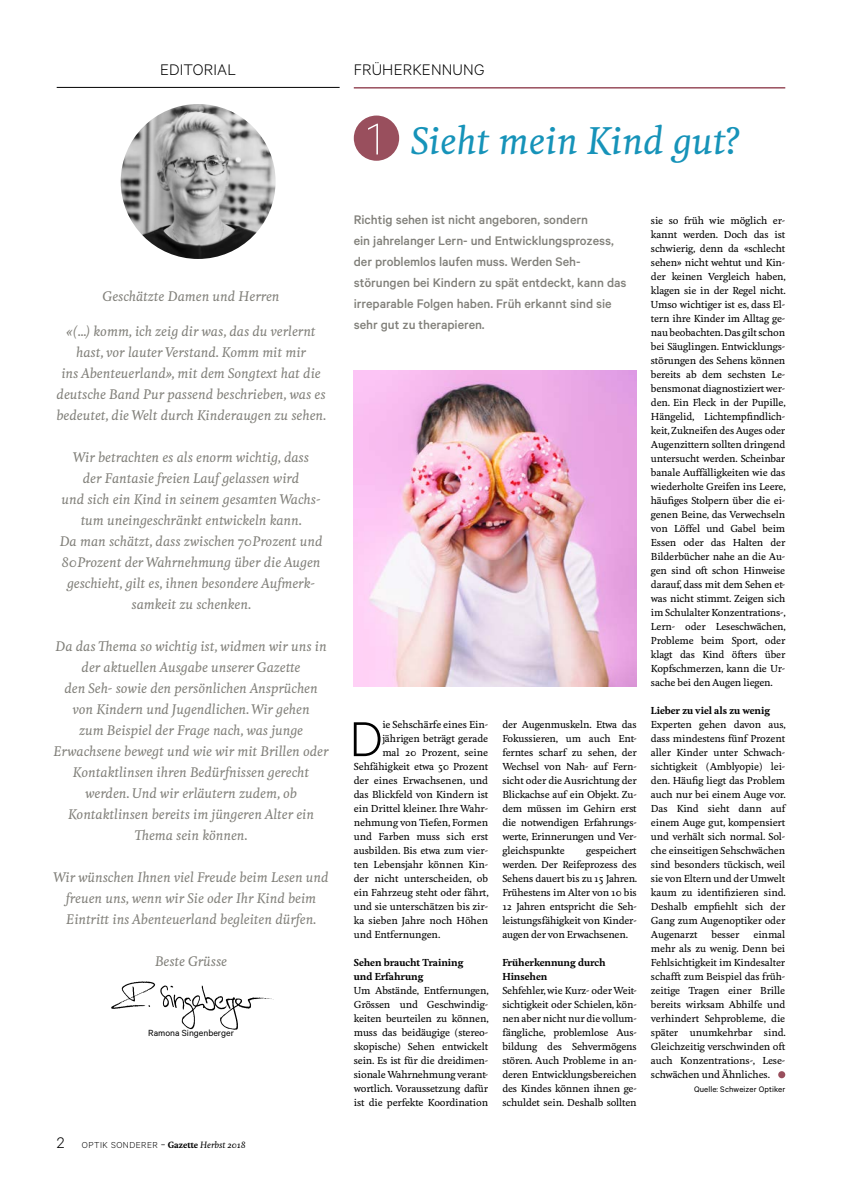
<style>
.page{position:relative;width:842px;height:1191px;background:#fff}
.page>*{position:absolute;margin:0;border:0;box-sizing:border-box;transform-origin:0 0}
.t1{font:300 55.1px "Calibre";color:#000}
.t2{font:100 50px "Calibre";color:#fff}
.t3{font:italic 500 36px "Feijoa";color:#1693b9}
.t4{font:300 17.2px "Calibre";letter-spacing:.01em;color:#000}
.t5{font:500 14px/21px "Calibre";letter-spacing:-.005em;color:#81807a}
.t6{font:italic 500 13px/21px "Feijoa";color:#81807a;text-align:center}
.t7{font:10px "Calibre";color:#000}
.t8{font:300 9.8px "Calibre";letter-spacing:.05em;color:#000}
.t9{font:500 9.5px/14px "Feijoa";letter-spacing:-.015em;color:#000;text-align:justify}
.t10{font:700 9.5px/14px "Feijoa";letter-spacing:-.01em;color:#000}
.t11{font:9px "Calibre";letter-spacing:.01em;color:#000}
.s1{font-size:17.2px}
.s2{font-family:"Feijoa";font-weight:500;font-size:9.5px}
.s3{font-family:"Feijoa";font-weight:700;font-size:8.5px}
.s4{font-family:"Feijoa";font-weight:500;font-style:italic;font-size:8.5px}
</style>
<div class="page">
<img style="left:121px;top:104px;width:155px;height:155px;border-radius:77px">
<div style="left:354px;top:116px;width:45px;height:45px;background:#994f5d;border-radius:50%"></div>
<hr style="left:57px;top:87px;width:283px;height:1px;background:#000">
<hr style="left:354px;top:87px;width:431px;height:2px;background:#994f5d">
<img style="left:111px;top:981px;width:163px;height:49px">
<img style="left:354px;top:371px;width:283px;height:315px">
<div style="left:778px;top:1071px;width:7px;height:7px;background:#994f5d;border-radius:50%"></div>
<h3 class="t4" style="left:160px;top:60px;width:77px">EDITORIAL</h3>
<h3 class="t4" style="left:354px;top:60px;width:132px">FRÜHERKENNUNG</h3>
<h3 class="t6" style="left:103px;top:286px;width:178px">Geschätzte Damen und Herren</h3>
<h3 class="t6" style="left:56px;top:321px;width:271px">«(…) komm, ich zeig dir was, das du verlernt hast, vor lauter Verstand. Komm mit mir<br>ins Abenteuerland», mit dem Songtext hat die deutsche Band Pur passend beschrieben, was es bedeutet, die Welt durch Kinderaugen zu sehen.</h3>
<p class="t6" style="left:60px;top:447px;width:264px">Wir betrachten es als enorm wichtig, dass<br>der Fantasie freien Lauf gelassen wird<br>und sich ein Kind in seinem gesamten Wachs&shy;tum uneingeschränkt entwickeln kann.<br>Da man schätzt, dass zwischen 70 Prozent und 80 Prozent der Wahrnehmung über die Augen geschieht, gilt es, ihnen besondere Aufmerk&shy;samkeit zu schenken.</p>
<p class="t6" style="left:54px;top:636px;width:276px">Da das Thema so wichtig ist, widmen wir uns in der aktuellen Ausgabe unserer Gazette<br>den Seh- sowie den persönlichen Ansprüchen von Kindern und Jugendlichen. Wir gehen<br>zum Beispiel der Frage nach, was junge Erwachsene bewegt und wie wir mit Brillen oder Kontaktlinsen ihren Bedürfnissen gerecht werden. Und wir erläutern zudem, ob Kontaktlinsen bereits im jüngeren Alter ein Thema sein können.</p>
<h3 class="t6" style="left:54px;top:867px;width:276px">Wir wünschen Ihnen viel Freude beim Lesen und freuen uns, wenn wir Sie oder Ihr Kind beim<br>Eintritt ins Abenteuerland begleiten dürfen.</h3>
<h3 class="t6" style="left:155px;top:951px;width:74px">Beste Grüsse</h3>
<p class="t7" style="left:148px;top:1027px;width:87px">Ramona Singenberger</p>
<p class="t8" style="left:57px;top:1139px;width:190px"><span class="s1">2</span> OPTIK SONDERER <span class="s2">–</span> <span class="s3">Gazette</span> <span class="s4">Herbst 2018</span></p>
<h2 class="t2" style="left:366px;top:110px;width:18px">1</h2>
<h3 class="t3" style="left:411px;top:118px;width:330px">Sieht mein Kind gut?</h3>
<p class="t5" style="left:354px;top:209px;width:274px">Richtig sehen ist nicht angeboren, sondern<br>ein jahrelanger Lern- und Entwicklungsprozess, der problemlos laufen muss. Werden Seh&shy;störungen bei Kindern zu spät entdeckt, kann das irreparable Folgen haben. Früh erkannt sind sie sehr gut zu therapieren.</p>
<p class="t9" style="left:651px;top:214px;width:136px">sie so früh wie möglich er&shy;kannt werden. Doch das ist schwierig, denn da «schlecht sehen» nicht wehtut und Kin&shy;der keinen Vergleich haben, klagen sie in der Regel nicht.<br>Umso wichtiger ist es, dass El&shy;tern ihre Kinder im Alltag ge&shy;nau beobachten. Das gilt schon bei Säuglingen. Entwicklungs&shy;störungen des Sehens können bereits ab dem sechsten Le&shy;bensmonat diagnostiziert wer&shy;den. Ein Fleck in der Pupille, Hängelid, Lichtempfindlich&shy;keit, Zukneifen des Auges oder Augenzittern sollten dringend untersucht werden. Scheinbar banale Auffälligkeiten wie das wiederholte Greifen ins Leere, häufiges Stolpern über die ei&shy;genen Beine, das Verwechseln von Löffel und Gabel beim Essen oder das Halten der Bilderbücher nahe an die Au&shy;gen sind oft schon Hinweise darauf, dass mit dem Sehen et&shy;was nicht stimmt. Zeigen sich im Schulalter Konzentrations-, Lern- oder Leseschwächen, Probleme beim Sport, oder klagt das Kind öfters über Kopfschmerzen, kann die Ur&shy;sache bei den Augen liegen.</p>
<p class="t10" style="left:651px;top:704px;width:121px">Lieber zu viel als zu wenig</p>
<p class="t9" style="left:651px;top:718px;width:136px">Experten gehen davon aus, dass mindestens fünf Prozent aller Kinder unter Schwach&shy;sichtigkeit (Amblyopie) lei&shy;den. Häufig liegt das Problem auch nur bei einem Auge vor.<br>Das Kind sieht dann auf einem Auge gut, kompensiert und verhält sich normal. Sol&shy;che einseitigen Sehschwächen sind besonders tückisch, weil sie von Eltern und der Umwelt kaum zu identifizieren sind.<br>Deshalb empfiehlt sich der Gang zum Augenoptiker oder Augenarzt</p>
<h1 class="t1" style="left:349px;top:707px;width:35px">D</h1>
<p class="t9" style="left:382px;top:718px;width:107px">ie Sehschärfe eines Ein-</p>
<p class="t9" style="left:502px;top:718px;width:136px">der Augenmuskeln. Etwa das Fokussieren, um auch Ent&shy;ferntes scharf zu sehen, der Wechsel von Nah- auf Fern&shy;sicht oder die Ausrichtung der Blickachse auf ein Objekt. Zu&shy;dem müssen im Gehirn erst die notwendigen Erfahrungs&shy;werte, Erinnerungen und Ver&shy;gleichspunkte</p>
<p class="t9" style="left:382px;top:732px;width:107px">jährigen beträgt gerade</p>
<p class="t9" style="left:382px;top:746px;width:107px">mal 20 Prozent, seine</p>
<p class="t9" style="left:354px;top:760px;width:136px">Sehfähigkeit etwa 50 Prozent</p>
<p class="t9" style="left:354px;top:774px;width:136px">der eines Erwachsenen, und</p>
<p class="t9" style="left:354px;top:788px;width:136px">das Blickfeld von Kindern ist</p>
<p class="t9" style="left:354px;top:802px;width:136px">ein Drittel kleiner. Ihre Wahr-</p>
<p class="t9" style="left:354px;top:816px;width:136px">nehmung von Tiefen, Formen</p>
<p class="t9" style="left:354px;top:830px;width:136px">und Farben muss sich erst</p>
<p class="t9" style="left:354px;top:844px;width:136px">ausbilden. Bis etwa zum vier-</p>
<p class="t9" style="left:354px;top:858px;width:136px">ten Lebensjahr können Kin-</p>
<p class="t9" style="left:354px;top:872px;width:136px">der nicht unterscheiden, ob</p>
<p class="t9" style="left:354px;top:886px;width:136px">ein Fahrzeug steht oder fährt,</p>
<p class="t9" style="left:354px;top:900px;width:136px">und sie unterschätzen bis zir-</p>
<p class="t9" style="left:354px;top:914px;width:136px">ka sieben Jahre noch Höhen</p>
<p class="t9" style="left:354px;top:928px;width:88px">und Entfernungen.</p>
<p class="t10" style="left:354px;top:955px;width:111px">Sehen braucht Training und Erfahrung</p>
<p class="t9" style="left:354px;top:984px;width:136px;text-align:left">Um Abstände, Entfernungen,<br>Grössen und Geschwindig&shy;keiten beurteilen zu können, muss das beidäugige (stereo&shy;skopische) Sehen entwickelt sein. Es ist für die dreidimen&shy;sionale Wahrnehmung verant&shy;wortlich. Voraussetzung dafür ist die perfekte Koordination</p>
<p class="t9" style="left:502px;top:844px;width:136px;text-indent:84px">gespeichert werden. Der Reifeprozess des Sehens dauert bis zu 15 Jahren.<br>Frühestens im Alter von 10 bis 12 Jahren entspricht die Seh&shy;leistungsfähigkeit von Kinder&shy;augen der von Erwachsenen.</p>
<p class="t10" style="left:502px;top:955px;width:105px">Früherkennung durch<br>Hinsehen</p>
<p class="t9" style="left:502px;top:984px;width:136px">Sehfehler, wie Kurz- oder Weit&shy;sichtigkeit oder Schielen, kön&shy;nen aber nicht nur die vollum&shy;fängliche, problemlose Aus&shy;bildung des Sehvermögens stören. Auch Probleme in an&shy;deren Entwicklungsbereichen des Kindes können ihnen ge&shy;schuldet sein. Deshalb sollten</p>
<p class="t9" style="left:651px;top:928px;width:136px;text-indent:103px">einmal mehr als zu wenig. Denn bei Fehlsichtigkeit im Kindesalter schafft zum Beispiel das früh&shy;zeitige Tragen einer Brille bereits wirksam Abhilfe und verhindert Sehprobleme, die später unumkehrbar sind.<br>Gleichzeitig verschwinden oft auch Konzentrations-, Lese&shy;schwächen und Ähnliches.</p>
<p class="t11" style="left:694px;top:1084px;width:93px">Quelle: Schweizer Optiker</p>
<p class="t9" style="left:711px;top:928px;width:29px">besser</p>
</div>
